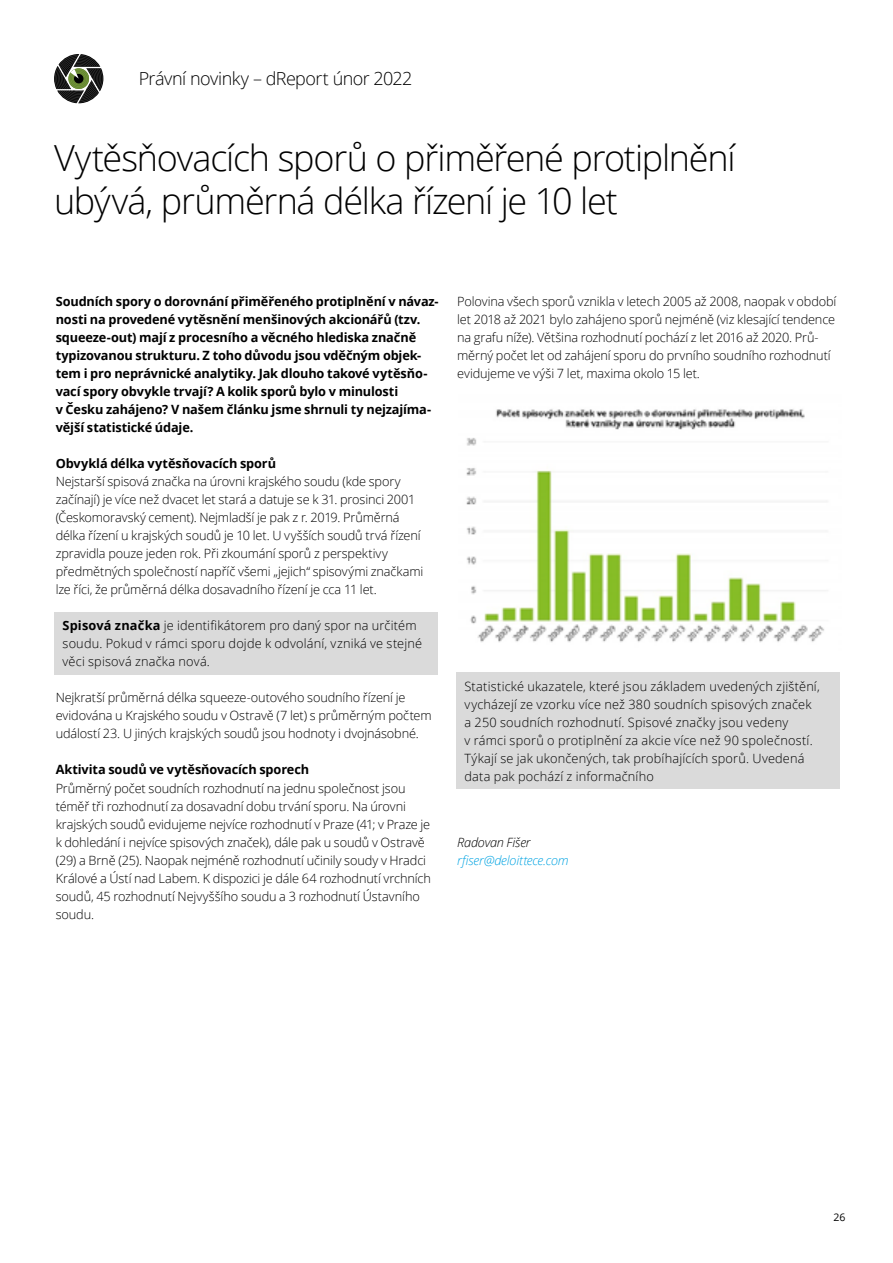
<style>
.page{position:relative;width:893px;height:1263px;background:#fff}
.page>*{position:absolute;margin:0;border:0;box-sizing:border-box;transform-origin:0 0}
.t1{font:300 36px/43.2px "Open Sans";letter-spacing:-.035em;color:#000}
.t2{font:300 18px "Open Sans";letter-spacing:-.03em;color:#000}
.t3{font:300 12.75px/18px "Open Sans";letter-spacing:-.01em;color:#000}
.t4{font:700 12.75px/18px "Open Sans";letter-spacing:-.01em;color:#000}
.t5{font:300 12.75px/18px "Open Sans";letter-spacing:.015em;color:#000}
.t6{font:italic 300 12.75px "Open Sans";letter-spacing:-.015em;color:#00a3e2}
.t7{font:italic 300 12.75px "Open Sans";letter-spacing:-.015em;color:#000}
.t8{font:10.5px "Open Sans";color:#000}
.s1{font-weight:700}
</style>
<div class="page">
<svg style="left:54px;top:54px;width:49px;height:49px"></svg>
<div style="left:54px;top:612px;width:383px;height:63px;background:#dadada"></div>
<div style="left:456px;top:672px;width:383px;height:117px;background:#dadada"></div>
<img style="left:466px;top:409px;width:361px;height:233px">
<h2 class="t2" style="left:139px;top:66px;width:275px">Právní novinky – dReport únor 2022</h2>
<h1 class="t1" style="left:54px;top:135px;width:683px">Vytěsňovacích sporů o přiměřené protiplnění ubývá, průměrná délka řízení je 10 let</h1>
<p class="t4" style="left:56px;top:292px;width:384px">Soudních spory o dorovnání přiměřeného protiplnění v návaz&shy;nosti na provedené vytěsnění menšinových akcionářů (tzv. squeeze-out) mají z procesního a věcného hlediska značně typizovanou strukturu. Z toho důvodu jsou vděčným objek&shy;tem i pro neprávnické analytiky. Jak dlouho takové vytěsňo&shy;vací spory obvykle trvají? A kolik sporů bylo v minulosti<br>v Česku zahájeno? V našem článku jsme shrnuli ty nejzajíma&shy;vější statistické údaje.</p>
<p class="t4" style="left:56px;top:454px;width:222px">Obvyklá délka vytěsňovacích sporů</p>
<p class="t3" style="left:56px;top:472px;width:369px">Nejstarší spisová značka na úrovni krajského soudu (kde spory začínají) je více než dvacet let stará a datuje se k 31. prosinci 2001 (Českomoravský cement). Nejmladší je pak z r. 2019. Průměrná délka řízení u krajských soudů je 10 let. U vyšších soudů trvá řízení zpravidla pouze jeden rok. Při zkoumání sporů z perspektivy předmětných společností napříč všemi „jejich“ spisovými značkami lze říci, že průměrná délka dosavadního řízení je cca 11 let.</p>
<p class="t5" style="left:63px;top:616px;width:361px"><span class="s1">Spisová značka</span> je identifikátorem pro daný spor na určitém soudu. Pokud v rámci sporu dojde k odvolání, vzniká ve stejné věci spisová značka nová.</p>
<p class="t3" style="left:56px;top:688px;width:377px">Nejkratší průměrná délka squeeze-outového soudního řízení je evidována u Krajského soudu v Ostravě (7 let) s průměrným počtem událostí 23. U jiných krajských soudů jsou hodnoty i dvojnásobné.</p>
<p class="t4" style="left:56px;top:760px;width:255px">Aktivita soudů ve vytěsňovacích sporech</p>
<p class="t3" style="left:56px;top:778px;width:377px">Průměrný počet soudních rozhodnutí na jednu společnost jsou téměř tři rozhodnutí za dosavadní dobu trvání sporu. Na úrovni krajských soudů evidujeme nejvíce rozhodnutí v Praze (41; v Praze je k dohledání i nejvíce spisových značek), dále pak u soudů v Ostravě (29) a Brně (25). Naopak nejméně rozhodnutí učinily soudy v Hradci Králové a Ústí nad Labem. K dispozici je dále 64 rozhodnutí vrchních soudů, 45 rozhodnutí Nejvyššího soudu a 3 rozhodnutí Ústavního soudu.</p>
<p class="t3" style="left:457px;top:292px;width:381px">Polovina všech sporů vznikla v letech 2005 až 2008, naopak v období let 2018 až 2021 bylo zahájeno sporů nejméně (viz klesající tendence na grafu níže). Většina rozhodnutí pochází z let 2016 až 2020. Prů&shy;měrný počet let od zahájení sporu do prvního soudního rozhodnutí evidujeme ve výši 7 let, maxima okolo 15 let.</p>
<p class="t5" style="left:465px;top:676px;width:357px">Statistické ukazatele, které jsou základem uvedených zjištění, vycházejí ze vzorku více než 380 soudních spisových značek a 250 soudních rozhodnutí. Spisové značky jsou vedeny<br>v rámci sporů o protiplnění za akcie více než 90 společností.<br>Týkají se jak ukončených, tak probíhajících sporů. Uvedená data pak pochází z informačního</p>
<p class="t7" style="left:457px;top:833px;width:75px">Radovan Fišer</p>
<p class="t6" style="left:457px;top:851px;width:113px">rfiser@deloittece.com</p>
<p class="t8" style="left:833px;top:1210px;width:13px">26</p>
</div>
